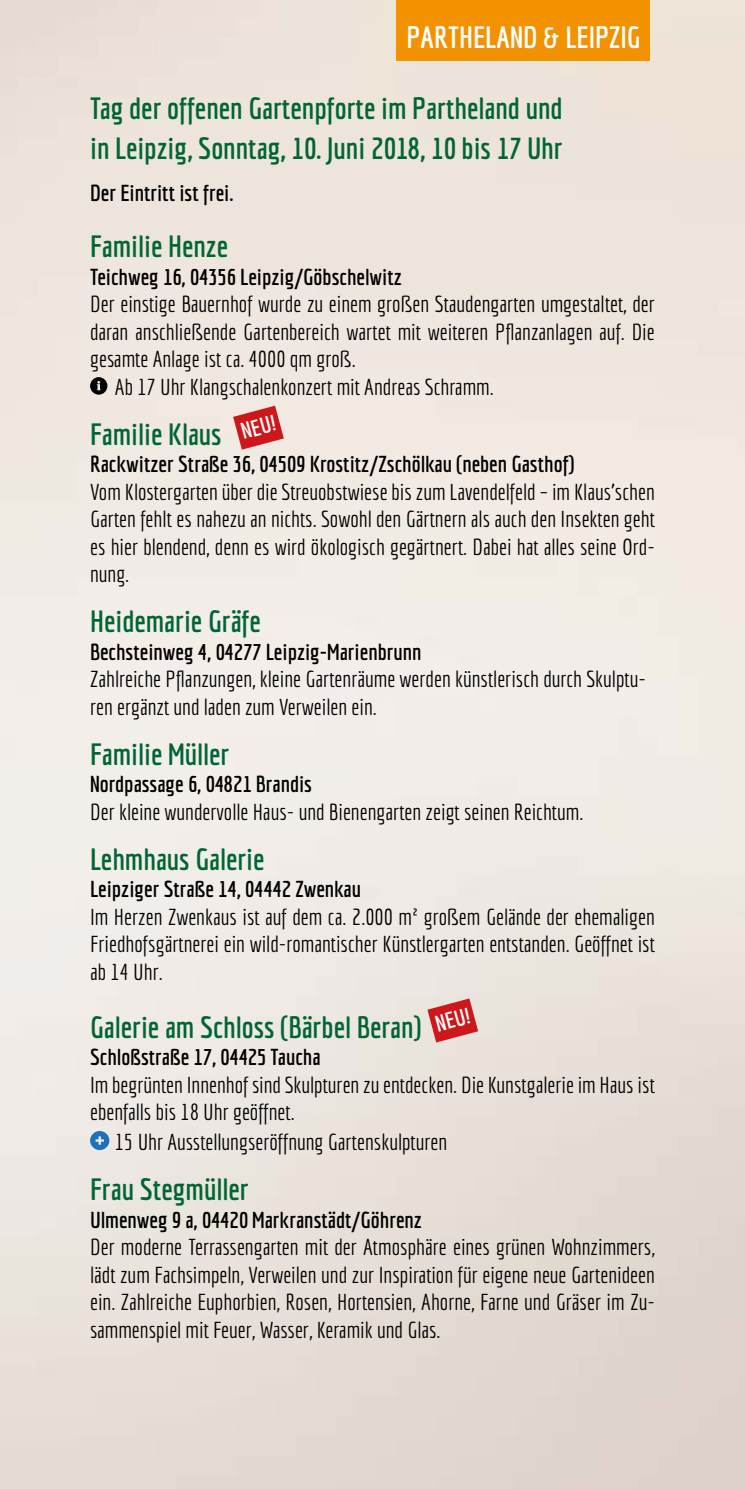
<style>
.page{position:relative;width:745px;height:1489px;background:#fff}
.page>*{position:absolute;margin:0;border:0;box-sizing:border-box;transform-origin:0 0}
.t1{font:700 30px/40px "Economica";color:#006533}
.t2{font:700 30px "Economica";color:#fff}
.t3{font:22.5px/27.5px "Economica";color:#000;text-align:justify}
.t4{font:700 22.5px "Economica";color:#000}
.t5{font:700 22.5px "Economica";color:#fff}
</style>
<div class="page">
<img style="left:0;top:0;width:744px;height:1488px">
<svg style="left:90px;top:377px;width:17px;height:17px"></svg>
<svg style="left:233px;top:405px;width:51px;height:44px;background:#d95f5e"></svg>
<svg style="left:427px;top:998px;width:51px;height:44px;background:#d65d5c"></svg>
<svg style="left:90px;top:1130px;width:19px;height:19px"></svg>
<div style="left:396px;top:0;width:253px;height:61px;background:#f39200"></div>
<h1 class="t2" style="left:406px;top:19px;width:235px">PARTHELAND &amp; LEIPZIG</h1>
<h1 class="t1" style="left:90px;top:87px;width:474px">Tag der offenen Gartenpforte im Partheland und in Leipzig, Sonntag, 10. Juni 2018, 10 bis 17 Uhr</h1>
<p class="t4" style="left:90px;top:180px;width:145px">Der Eintritt ist frei.</p>
<h1 class="t1" style="left:90px;top:226px;width:139px">Familie Henze</h1>
<p class="t4" style="left:90px;top:263px;width:313px">Teichweg 16, 04356 Leipzig/Göbschelwitz</p>
<p class="t3" style="left:90px;top:290px;width:566px">Der einstige Bauernhof wurde zu einem großen Staudengarten umgestaltet, der</p>
<p class="t3" style="left:90px;top:318px;width:566px">daran anschließende Gartenbereich wartet mit weiteren Pflanzanlagen auf. Die</p>
<p class="t3" style="left:90px;top:345px;width:267px">gesamte Anlage ist ca. 4000 qm groß.</p>
<p class="t3" style="left:115px;top:373px;width:380px">Ab 17 Uhr Klangschalenkonzert mit Andreas Schramm.</p>
<h1 class="t1" style="left:90px;top:413px;width:133px">Familie Klaus</h1>
<p class="t5" style="left:238px;top:419px;width:37px;rotate:-15deg">NEU!</p>
<p class="t4" style="left:90px;top:451px;width:485px">Rackwitzer Straße 36, 04509 Krostitz/Zschölkau (neben Gasthof)</p>
<p class="t3" style="left:90px;top:478px;width:566px">Vom Klostergarten über die Streuobstwiese bis zum Lavendelfeld – im Klaus’schen Garten fehlt es nahezu an nichts. Sowohl den Gärtnern als auch den Insekten geht es hier blendend, denn es wird ökologisch gegärtnert. Dabei hat alles seine Ord&shy;nung.</p>
<h1 class="t1" style="left:90px;top:601px;width:172px">Heidemarie Gräfe</h1>
<p class="t4" style="left:90px;top:638px;width:332px">Bechsteinweg 4, 04277 Leipzig-Marienbrunn</p>
<p class="t3" style="left:90px;top:665px;width:557px">Zahlreiche Pflanzungen, kleine Gartenräume werden künstlerisch durch Skulptu&shy;ren ergänzt und laden zum Verweilen ein.</p>
<h1 class="t1" style="left:90px;top:733px;width:141px">Familie Müller</h1>
<p class="t4" style="left:90px;top:771px;width:223px">Nordpassage 6, 04821 Brandis</p>
<p class="t3" style="left:90px;top:798px;width:494px">Der kleine wundervolle Haus- und Bienengarten zeigt seinen Reichtum.</p>
<h1 class="t1" style="left:90px;top:838px;width:176px">Lehmhaus Galerie</h1>
<p class="t4" style="left:90px;top:876px;width:272px">Leipziger Straße 14, 04442 Zwenkau</p>
<p class="t3" style="left:90px;top:903px;width:566px">Im Herzen Zwenkaus ist auf dem ca. 2.000 m² großem Gelände der ehemaligen Friedhofsgärtnerei ein wild-romantischer Künstlergarten entstanden. Geöffnet ist ab 14 Uhr.</p>
<h1 class="t1" style="left:90px;top:1006px;width:333px">Galerie am Schloss (Bärbel Beran)</h1>
<p class="t5" style="left:432px;top:1011px;width:37px;rotate:-15deg">NEU!</p>
<p class="t4" style="left:90px;top:1043px;width:232px">Schloßstraße 17, 04425 Taucha</p>
<p class="t3" style="left:90px;top:1070px;width:566px">Im begrünten Innenhof sind Skulpturen zu entdecken. Die Kunstgalerie im Haus ist ebenfalls bis 18 Uhr geöffnet.</p>
<p class="t3" style="left:115px;top:1128px;width:333px">15 Uhr Ausstellungseröffnung Gartenskulpturen</p>
<h1 class="t1" style="left:90px;top:1168px;width:160px">Frau Stegmüller</h1>
<p class="t4" style="left:90px;top:1206px;width:333px">Ulmenweg 9 a, 04420 Markranstädt/Göhrenz</p>
<p class="t3" style="left:90px;top:1233px;width:566px">Der moderne Terrassengarten mit der Atmosphäre eines grünen Wohnzimmers, lädt zum Fachsimpeln, Verweilen und zur Inspiration für eigene neue Gartenideen ein. Zahlreiche Euphorbien, Rosen, Hortensien, Ahorne, Farne und Gräser im Zu&shy;sammenspiel mit Feuer, Wasser, Keramik und Glas.</p>
</div>
